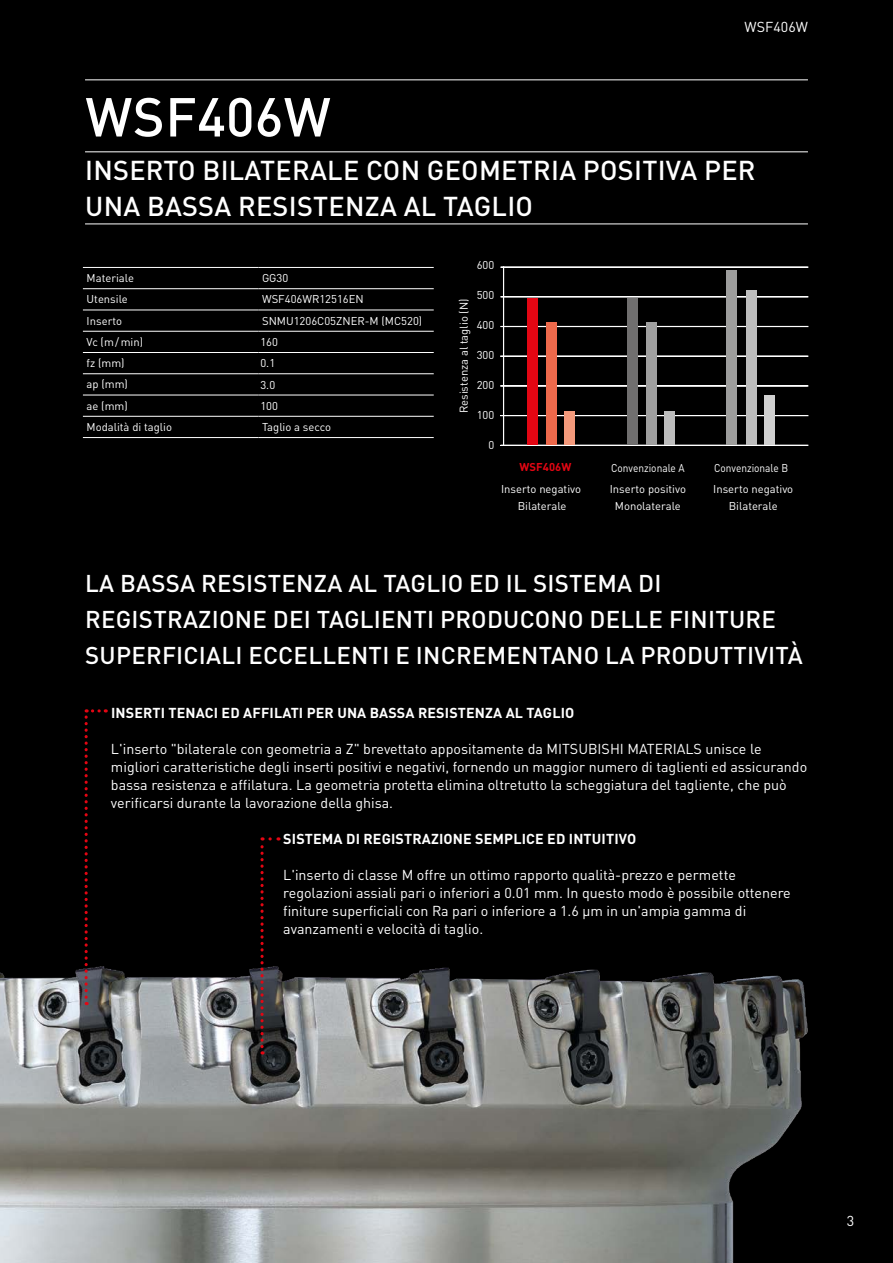
<style>
.page{position:relative;width:893px;height:1263px;background:#000}
.page>*{position:absolute;margin:0;border:0;box-sizing:border-box;transform-origin:0 0}
.MHG_Headline_36_36pt{font:500 54px "DIN Pro";letter-spacing:.005em;color:#fff}
.MHG_Subline_18_24pt{font:500 27px/36px "DIN Pro";letter-spacing:.01em;color:#fff}
.MHG_Subline_no_line_18_24pt{font:500 24px/36px "DIN Pro";letter-spacing:.01em;color:#fff}
.MHG_Copytex_BASE_9_5_12pt{font:14.25px/18px "DIN Pro";color:#fff}
.MHG_Copytex_BASE_9_5_12pt-2{font:700 14.25px "DIN Pro";letter-spacing:.01em;color:#fff}
.MHG_Pagination-Brochure_name_9_5_12pt{font:14.25px "DIN Pro";color:#fff}
.MHG_Pagination_9_5_12pt{font:14.25px "DIN Pro";color:#fff}
.MHG_Table_left_align_7_5_9_5pt{font:11.25px "DIN Pro";color:#fff}
.MHG_Table_center_align_7_5_9_5pt{font:11.25px "DIN Pro";color:#fff}
.MHG_Table_center_align_7_5_9_5pt-2{font:11.25px "DIN Pro";color:#fff;scale:.9 1}
.MHG_Table_right_aling_7_5_9_5pt{font:11.25px "DIN Pro";color:#fff}
.MHG_Table_center_align_7_5_9_5pt-3{font:700 11.25px "DIN Pro";letter-spacing:.005em;color:#e30613}
</style>
<div class="page">
<hr style="left:85px;top:79px;width:723px;height:1px;background:#fff">
<hr style="left:85px;top:151px;width:723px;height:1px;background:#fff">
<hr style="left:83px;top:267px;width:175px;height:1px;background:#fff">
<hr style="left:258px;top:267px;width:176px;height:1px;background:#fff">
<hr style="left:83px;top:288px;width:175px;height:1px;background:#fff">
<hr style="left:258px;top:288px;width:176px;height:1px;background:#fff">
<hr style="left:83px;top:310px;width:175px;height:1px;background:#fff">
<hr style="left:258px;top:310px;width:176px;height:1px;background:#fff">
<hr style="left:83px;top:331px;width:175px;height:1px;background:#fff">
<hr style="left:258px;top:331px;width:176px;height:1px;background:#fff">
<hr style="left:83px;top:352px;width:175px;height:1px;background:#fff">
<hr style="left:258px;top:352px;width:176px;height:1px;background:#fff">
<hr style="left:83px;top:373px;width:175px;height:1px;background:#fff">
<hr style="left:258px;top:373px;width:176px;height:1px;background:#fff">
<hr style="left:83px;top:395px;width:175px;height:1px;background:#fff">
<hr style="left:258px;top:395px;width:176px;height:1px;background:#fff">
<hr style="left:83px;top:416px;width:175px;height:1px;background:#fff">
<hr style="left:258px;top:416px;width:176px;height:1px;background:#fff">
<hr style="left:83px;top:437px;width:175px;height:1px;background:#fff">
<hr style="left:258px;top:437px;width:176px;height:1px;background:#fff">
<img style="left:0;top:925px;width:808px;height:338px">
<div style="left:500px;top:415px;width:308px;height:1px;border:1px solid #fff"></div>
<div style="left:500px;top:356px;width:308px;height:1px;border:1px solid #fff"></div>
<div style="left:500px;top:386px;width:308px;height:1px;border:1px solid #fff"></div>
<div style="left:500px;top:445px;width:308px;height:1px;border:1px solid #fff"></div>
<div style="left:500px;top:326px;width:308px;height:1px;border:1px solid #fff"></div>
<div style="left:500px;top:267px;width:308px;height:1px;border:1px solid #fff"></div>
<div style="left:503px;top:266px;width:1px;height:180px;border:1px solid #fff"></div>
<svg style="left:85px;top:709px;width:21px;height:296px"></svg>
<svg style="left:260px;top:837px;width:4px;height:217px"></svg>
<svg style="left:270px;top:837px;width:9px;height:3px"></svg>
<div style="left:726px;top:270px;width:11px;height:175px;background:#9d9d9c"></div>
<div style="left:746px;top:291px;width:11px;height:154px;background:#bcbcbc"></div>
<div style="left:764px;top:395px;width:11px;height:50px;background:#d0d0d0"></div>
<div style="left:627px;top:298px;width:10px;height:147px;background:#706f6f"></div>
<div style="left:646px;top:322px;width:11px;height:123px;background:#9f9f9f"></div>
<div style="left:664px;top:411px;width:11px;height:34px;background:#bcbcbc"></div>
<div style="left:527px;top:298px;width:11px;height:147px;background:#e30613"></div>
<div style="left:546px;top:322px;width:11px;height:123px;background:#ed694b"></div>
<div style="left:564px;top:411px;width:11px;height:34px;background:#f3997b"></div>
<hr style="left:85px;top:224px;width:723px;height:1px;background:#fff">
<p class="MHG_Headline_36_36pt" style="left:85px;top:73px;width:247px">WSF406W</p>
<p class="MHG_Pagination-Brochure_name_9_5_12pt" style="left:745px;top:16px;width:65px">WSF406W</p>
<p class="MHG_Subline_18_24pt" style="left:85px;top:149px;width:672px">INSERTO BILATERALE CON GEOMETRIA POSITIVA PER<br>UNA BASSA RESISTENZA AL TAGLIO</p>
<p class="MHG_Table_left_align_7_5_9_5pt" style="left:87px;top:269px;width:49px">Materiale</p>
<p class="MHG_Table_left_align_7_5_9_5pt" style="left:262px;top:269px;width:28px">GG30</p>
<p class="MHG_Table_left_align_7_5_9_5pt" style="left:87px;top:290px;width:43px">Utensile</p>
<p class="MHG_Table_left_align_7_5_9_5pt" style="left:262px;top:290px;width:103px">WSF406WR12516EN</p>
<p class="MHG_Table_left_align_7_5_9_5pt" style="left:87px;top:312px;width:37px">Inserto</p>
<p class="MHG_Table_left_align_7_5_9_5pt" style="left:262px;top:312px;width:162px">SNMU1206C05ZNER-M (MC520)</p>
<p class="MHG_Table_left_align_7_5_9_5pt" style="left:87px;top:333px;width:58px">Vc (m/min)</p>
<p class="MHG_Table_left_align_7_5_9_5pt" style="left:87px;top:354px;width:39px">fz (mm)</p>
<p class="MHG_Table_left_align_7_5_9_5pt" style="left:87px;top:375px;width:43px">ap (mm)</p>
<p class="MHG_Table_left_align_7_5_9_5pt" style="left:87px;top:397px;width:43px">ae (mm)</p>
<p class="MHG_Table_left_align_7_5_9_5pt" style="left:87px;top:418px;width:87px">Modalità di taglio</p>
<p class="MHG_Table_left_align_7_5_9_5pt" style="left:262px;top:418px;width:71px">Taglio a secco</p>
<p class="MHG_Table_left_align_7_5_9_5pt" style="left:260px;top:333px;width:19px">160</p>
<p class="MHG_Table_left_align_7_5_9_5pt" style="left:260px;top:354px;width:16px">0.1</p>
<p class="MHG_Table_left_align_7_5_9_5pt" style="left:260px;top:376px;width:16px">3.0</p>
<p class="MHG_Table_left_align_7_5_9_5pt" style="left:260px;top:397px;width:19px">100</p>
<p class="MHG_Table_right_aling_7_5_9_5pt" style="left:477px;top:256px;width:19px">600</p>
<p class="MHG_Table_right_aling_7_5_9_5pt" style="left:477px;top:286px;width:19px">500</p>
<p class="MHG_Table_right_aling_7_5_9_5pt" style="left:477px;top:316px;width:19px">400</p>
<p class="MHG_Table_right_aling_7_5_9_5pt" style="left:477px;top:346px;width:19px">300</p>
<p class="MHG_Table_right_aling_7_5_9_5pt" style="left:477px;top:376px;width:19px">200</p>
<p class="MHG_Table_right_aling_7_5_9_5pt" style="left:477px;top:406px;width:19px">100</p>
<p class="MHG_Table_right_aling_7_5_9_5pt" style="left:488px;top:436px;width:7px">0</p>
<p class="MHG_Table_center_align_7_5_9_5pt" style="left:455px;top:413px;width:116px;rotate:-90deg">Resistenza al taglio (N)</p>
<p class="MHG_Table_center_align_7_5_9_5pt-3" style="left:519px;top:457px;width:53px">WSF406W</p>
<p class="MHG_Table_center_align_7_5_9_5pt-2" style="left:611px;top:459px;width:83px">Convenzionale A</p>
<p class="MHG_Table_center_align_7_5_9_5pt-2" style="left:714px;top:459px;width:84px">Convenzionale B</p>
<p class="MHG_Table_center_align_7_5_9_5pt" style="left:501px;top:480px;width:81px">Inserto negativo</p>
<p class="MHG_Table_center_align_7_5_9_5pt" style="left:713px;top:480px;width:81px">Inserto negativo</p>
<p class="MHG_Table_center_align_7_5_9_5pt" style="left:729px;top:497px;width:50px">Bilaterale</p>
<p class="MHG_Table_center_align_7_5_9_5pt" style="left:610px;top:480px;width:78px">Inserto positivo</p>
<p class="MHG_Table_center_align_7_5_9_5pt" style="left:518px;top:497px;width:50px">Bilaterale</p>
<p class="MHG_Table_center_align_7_5_9_5pt" style="left:615px;top:497px;width:67px">Monolaterale</p>
<p class="MHG_Subline_no_line_18_24pt" style="left:85px;top:562px;width:719px">LA BASSA RESISTENZA AL TAGLIO ED IL SISTEMA DI<br>REGISTRAZIONE DEI TAGLIENTI PRODUCONO DELLE FINITURE<br>SUPERFICIALI ECCELLENTI E INCREMENTANO LA PRODUTTIVITÀ</p>
<p class="MHG_Copytex_BASE_9_5_12pt-2" style="left:111px;top:700px;width:465px">INSERTI TENACI ED AFFILATI PER UNA BASSA RESISTENZA AL TAGLIO</p>
<p class="MHG_Copytex_BASE_9_5_12pt" style="left:111px;top:738px;width:698px">L'inserto "bilaterale con geometria a Z" brevettato appositamente da MITSUBISHI MATERIALS unisce le migliori caratteristiche degli inserti positivi e negativi, fornendo un maggior numero di taglienti ed assicurando bassa resistenza e affilatura. La geometria protetta elimina oltretutto la scheggiatura del tagliente, che può verificarsi durante la lavorazione della ghisa.</p>
<p class="MHG_Copytex_BASE_9_5_12pt-2" style="left:283px;top:827px;width:354px">SISTEMA DI REGISTRAZIONE SEMPLICE ED INTUITIVO</p>
<p class="MHG_Copytex_BASE_9_5_12pt" style="left:283px;top:864px;width:509px">L'inserto di classe M offre un ottimo rapporto qualità-prezzo e permette regolazioni assiali pari o inferiori a 0.01 mm. In questo modo è possibile ottenere finiture superficiali con Ra pari o inferiore a 1.6 µm in un'ampia gamma di avanzamenti e velocità di taglio.</p>
<p class="MHG_Pagination_9_5_12pt" style="left:847px;top:1209px;width:9px">3</p>
</div>
